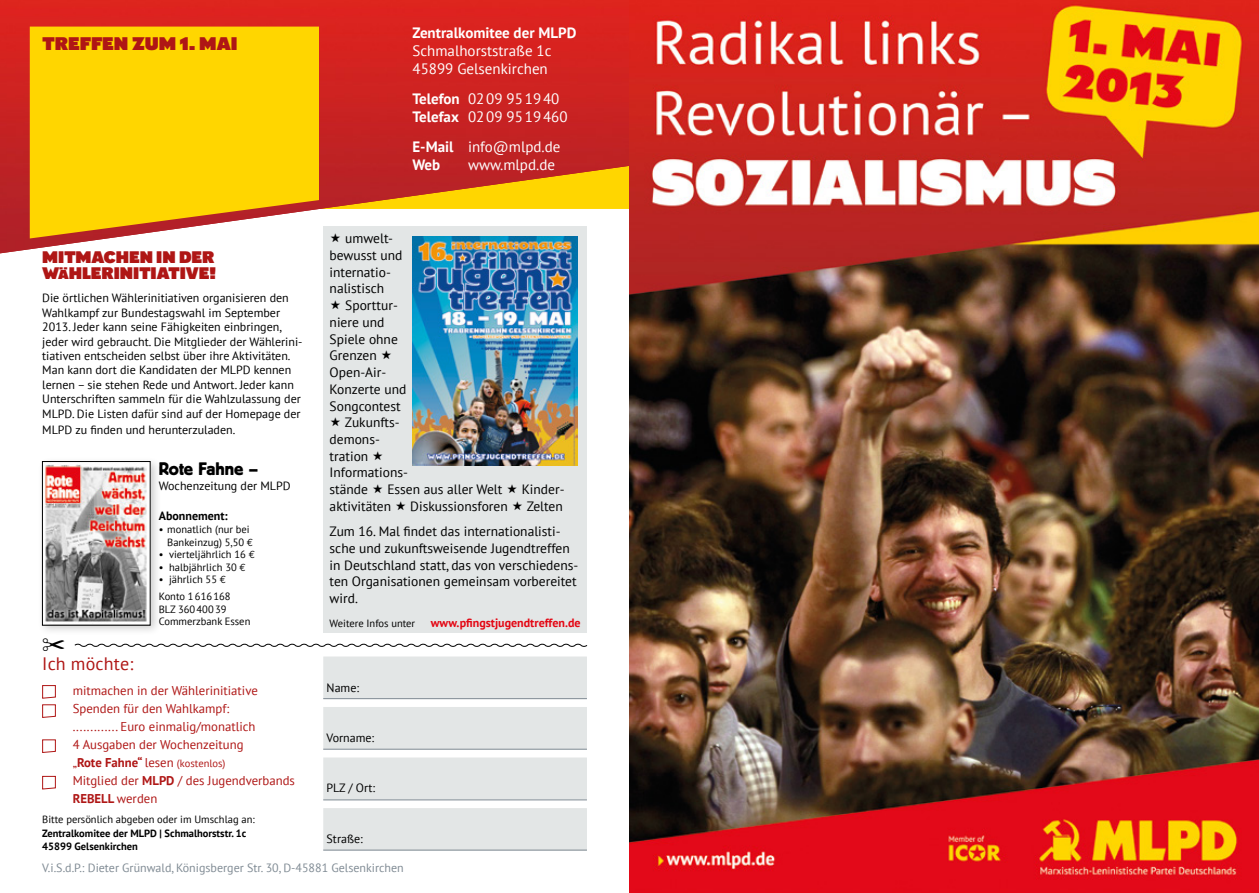
<style>
.page{position:relative;width:1259px;height:893px;background:#fff}
.page>*{position:absolute;margin:0;border:0;box-sizing:border-box;transform-origin:0 0}
.t1{font:18px "Shire Derbyshire";color:#af1615}
.t2{font:18px "Block BE";color:#000}
.t3{font:18px "PT Sans";letter-spacing:.01em;color:#af1615}
.t4{font:16.5px/16.5px "Shire Derbyshire";color:#af1615}
.t5{font:15px/18px "PT Sans";color:#fff}
.t6{font:700 15px "PT Sans";color:#fff}
.t7{font:13.5px/16.8px "PT Sans";color:#000}
.t8{font:12.75px/18px "PT Sans";color:#af1615}
.t9{font:12px/14.4px "PT Sans";color:#000}
.t10{font:12px "PT Sans";color:#808b94}
.t11{font:700 12px "PT Sans";color:#e30613}
.t12{font:700 12px "PT Sans";color:#000}
.t13{font:10.5px/12.6px "PT Sans";color:#000}
.t14{font:700 10.5px/13.5px "PT Sans";color:#000}
.t15{font:10.5px "PT Sans";color:#af1615}
.s1{font-family:"Euro Mono"}
.s2{font-size:12.75px}
.s3{font-weight:700;font-size:12.75px}
.s4{font-weight:700}
</style>
<div class="page">
<svg style="left:74px;top:643px;width:514px;height:4px"></svg>
<img style="left:0;top:0;width:629px;height:253px">
<svg style="left:30px;top:27px;width:289px;height:211px;background:#fbd00e"></svg>
<div style="left:37px;top:456px;width:125px;height:180px;background:#000;opacity:.2"></div>
<img style="left:44px;top:463px;width:104px;height:160px">
<div style="left:42px;top:461px;width:108px;height:164px;border:1px solid #000"></div>
<div style="left:323px;top:656px;width:264px;height:43px;background:#e3e6e6"></div>
<hr style="left:323px;top:698px;width:264px;height:1px;background:#808b94">
<div style="left:323px;top:707px;width:264px;height:43px;background:#e3e6e6"></div>
<hr style="left:323px;top:749px;width:264px;height:1px;background:#808b94">
<div style="left:323px;top:757px;width:264px;height:43px;background:#e3e6e6"></div>
<hr style="left:323px;top:799px;width:264px;height:1px;background:#808b94">
<div style="left:323px;top:808px;width:264px;height:43px;background:#e3e6e6"></div>
<hr style="left:323px;top:850px;width:264px;height:1px;background:#808b94">
<svg style="left:42px;top:685px;width:14px;height:33px"></svg>
<svg style="left:42px;top:739px;width:14px;height:14px"></svg>
<svg style="left:42px;top:776px;width:14px;height:14px"></svg>
<img style="left:629px;top:0;width:630px;height:893px">
<div style="left:323px;top:226px;width:264px;height:407px;background:#e3e6e6"></div>
<img style="left:413px;top:236px;width:164px;height:230px">
<h1 class="t1" style="left:43px;top:34px;width:196px">TREFFEN ZUM 1. MAI</h1>
<h2 class="t4" style="left:42px;top:249px;width:175px">MITMACHEN IN DER<br>WÄHLERINITIATIVE!</h2>
<p class="t9" style="left:42px;top:291px;width:262px">Die örtlichen Wählerinitiativen organisieren den Wahlkampf zur Bundestagswahl im September 2013. Jeder kann seine Fähigkeiten einbringen, jeder wird gebraucht. Die Mitglieder der Wählerini&shy;tiativen entscheiden selbst über ihre Aktivitäten.<br>Man kann dort die Kandidaten der MLPD kennen lernen – sie stehen Rede und Antwort. Jeder kann Unterschriften sammeln für die Wahlzulassung der MLPD. Die Listen dafür sind auf der Homepage der</p>
<p class="t9" style="left:42px;top:422px;width:195px">MLPD zu finden und herunterzuladen.</p>
<h1 class="t2" style="left:159px;top:459px;width:101px">Rote Fahne –</h1>
<p class="t9" style="left:159px;top:478px;width:133px">Wochenzeitung der MLPD</p>
<h1 class="t3" style="left:42px;top:652px;width:93px">Ich möchte:</h1>
<p class="t12" style="left:159px;top:508px;width:71px">Abonnement:</p>
<p class="t13" style="left:167px;top:523px;width:87px;text-indent:-9px">• monatlich (nur bei<br>Bankeinzug) 5,50 <span class="s1">E</span></p>
<p class="t13" style="left:159px;top:548px;width:98px">• vierteljährlich 16 <span class="s1">E</span></p>
<p class="t13" style="left:159px;top:560px;width:89px">• halbjährlich 30 <span class="s1">E</span></p>
<p class="t13" style="left:159px;top:571px;width:73px;line-height:16.8px">• jährlich 55 <span class="s1">E<br></span>Konto 1616168</p>
<p class="t13" style="left:159px;top:603px;width:93px">BLZ 36040039<br>Commerzbank Essen</p>
<p class="t8" style="left:73px;top:681px;width:187px">mitmachen in der Wählerinitiative Spenden für den Wahlkampf: ............. Euro einmalig/monatlich 4 Ausgaben der Wochenzeitung</p>
<p class="t15" style="left:73px;top:756px;width:154px"><span class="s2">„</span><span class="s3">Rote Fahne“</span> <span class="s2">lesen</span> (kostenlos)</p>
<p class="t8" style="left:73px;top:771px;width:224px">Mitglied der <span class="s4">MLPD</span> / des Jugendverbands<br><span class="s4">REBELL</span> werden</p>
<p class="t13" style="left:42px;top:813px;width:214px">Bitte persönlich abgeben oder im Umschlag an:</p>
<p class="t14" style="left:42px;top:826px;width:206px">Zentralkomitee der MLPD | Schmalhorststr. 1c<br>45899 Gelsenkirchen</p>
<p class="t6" style="left:412px;top:23px;width:165px">Zentralkomitee der MLPD</p>
<p class="t5" style="left:412px;top:41px;width:141px">Schmalhorststraße 1c<br>45899 Gelsenkirchen</p>
<p class="t5" style="left:412px;top:89px;width:157px"><span class="s4">Telefon</span> 0209 951940<br><span class="s4">Telefax</span> 0209 9519460</p>
<p class="t5" style="left:412px;top:137px;width:149px"><span class="s4">E-Mail</span> info@mlpd.de<br><span class="s4">Web</span></p>
<p class="t5" style="left:468px;top:155px;width:88px">www.mlpd.de</p>
<p class="t7" style="left:330px;top:230px;width:74px;text-indent:16px">umwelt&shy;bewusst und internatio&shy;nalistisch</p>
<p class="t7" style="left:345px;top:297px;width:54px">Sporttur-</p>
<p class="t7" style="left:330px;top:313px;width:56px">niere und</p>
<p class="t7" style="left:330px;top:330px;width:70px">Spiele ohne</p>
<p class="t7" style="left:330px;top:347px;width:49px">Grenzen</p>
<p class="t7" style="left:330px;top:364px;width:58px">Open-Air-</p>
<p class="t7" style="left:330px;top:380px;width:78px">Konzerte und</p>
<p class="t7" style="left:330px;top:397px;width:72px">Songcontest</p>
<p class="t7" style="left:345px;top:414px;width:56px">Zukunfts-</p>
<p class="t7" style="left:330px;top:430px;width:52px">demons-</p>
<p class="t7" style="left:330px;top:447px;width:40px">tration</p>
<p class="t7" style="left:330px;top:464px;width:80px">Informations-</p>
<p class="t7" style="left:330px;top:481px;width:40px">stände</p>
<p class="t7" style="left:387px;top:481px;width:117px">Essen aus aller Welt</p>
<p class="t7" style="left:522px;top:481px;width:44px">Kinder-</p>
<p class="t7" style="left:330px;top:497px;width:63px">aktivitäten</p>
<p class="t7" style="left:410px;top:497px;width:99px">Diskussionsforen</p>
<p class="t7" style="left:330px;top:493px;width:235px;line-height:25.2px;text-align:right">Zelten<br>Zum 16. Mal findet das internationalisti-</p>
<p class="t7" style="left:330px;top:539px;width:250px">sche und zukunftsweisende Jugendtreffen in Deutschland statt, das von verschiedens&shy;ten Organisationen gemeinsam vorbereitet wird.</p>
<p class="t13" style="left:330px;top:616px;width:87px">Weitere Infos unter</p>
<p class="t11" style="left:431px;top:614px;width:151px">www.pfingstjugendtreffen.de</p>
<p class="t9" style="left:326px;top:680px;width:34px">Name:</p>
<p class="t9" style="left:326px;top:730px;width:49px">Vorname:</p>
<p class="t9" style="left:326px;top:781px;width:50px">PLZ / Ort:</p>
<p class="t9" style="left:326px;top:831px;width:38px">Straße:</p>
<p class="t10" style="left:42px;top:860px;width:363px">V.i.S.d.P.: Dieter Grünwald, Königsberger Str. 30, D-45881 Gelsenkirchen</p>
</div>
